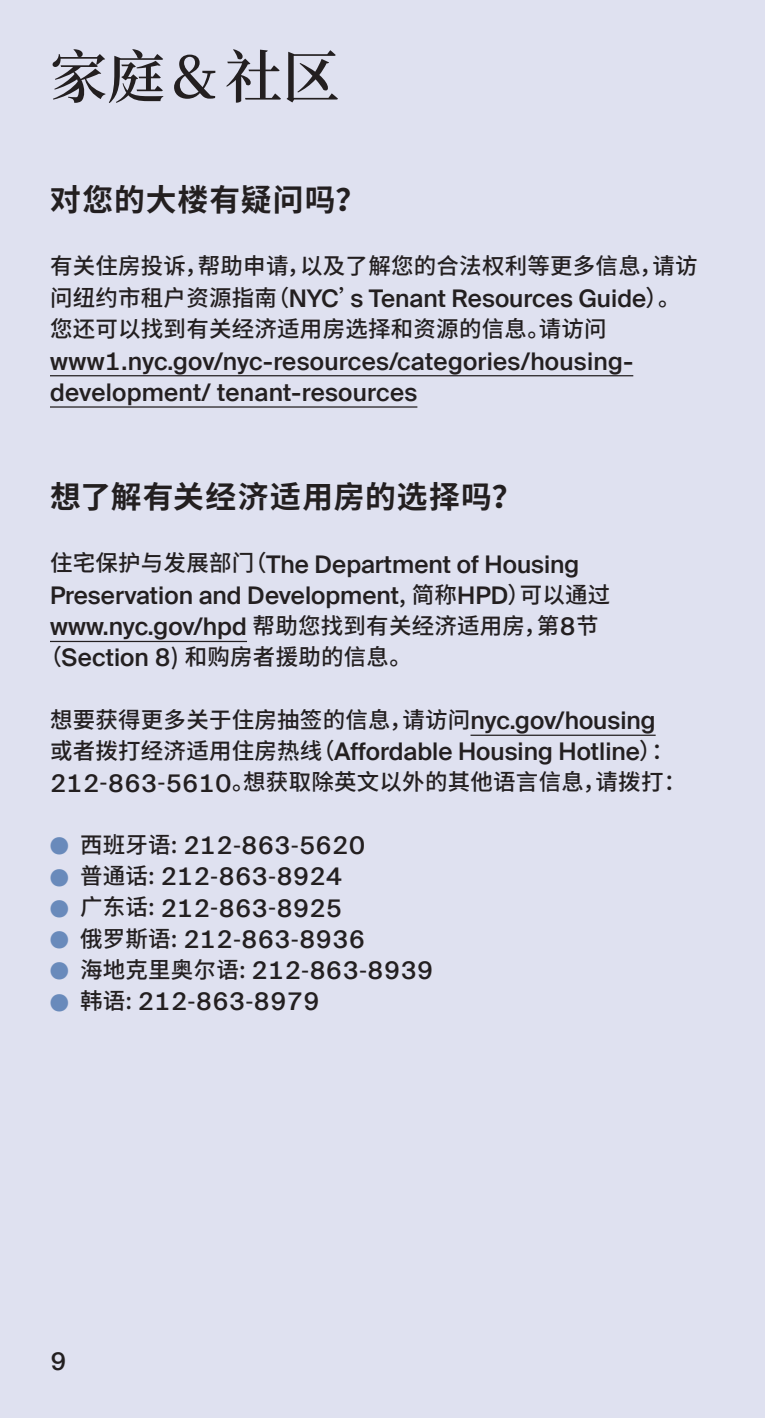
<style>
.page{position:relative;width:765px;height:1418px;background:#dfe1f0}
.page>*{position:absolute;margin:0;border:0;box-sizing:border-box;transform-origin:0 0}
.Title_CN_SC{font:600 57.5px "Noto Serif CJ Ksc";color:#231f20}
.Subtitle_CN_SC{font:700 30.75px "Noto Sans CJ Ksc";letter-spacing:.035em;color:#231f20}
.Text_9_75_CN_SC{font:500 24.5px/31.2px "Suisse Intl";color:#231f20}
.Text_9_75{font:500 24.5px/31.2px "Suisse Intl";letter-spacing:.01em;color:#231f20}
.Text_9_75_CN_SC-2{font:500 22.5px "Noto Sans CJ Ksc";letter-spacing:.01em;color:#231f20}
.s1{font-family:"Noto Sans CJ Ksc";font-size:22.5px}
.s2{font-family:"Suisse Intl";font-size:24.5px}
.s3{font-size:30.75px;color:#698abb}
.s4{font-family:"Suisse Intl";font-size:30.75px;color:#698abb}
</style>
<div class="page">
<hr style="left:50px;top:375px;width:583px;height:1px;background:#231f20">
<hr style="left:50px;top:406px;width:367px;height:1px;background:#231f20">
<hr style="left:50px;top:641px;width:197px;height:1px;background:#231f20">
<hr style="left:471px;top:734px;width:185px;height:2px;background:#231f20">
<p class="Title_CN_SC" style="left:50px;top:44px;width:292px">家庭 &amp; 社区</p>
<p class="Subtitle_CN_SC" style="left:50px;top:183px;width:318px">对您的大楼有疑问吗？</p>
<p class="Text_9_75_CN_SC-2" style="left:50px;top:253px;width:649px">有关住房投诉，帮助申请，以及了解您的合法权利等更多信息，请访</p>
<p class="Text_9_75_CN_SC" style="left:50px;top:283px;width:632px"><span class="s1">问纽约市租户资源指南（</span>NYC<span class="s1">’</span>s Tenant Resources Guide<span class="s1">）。</span></p>
<p class="Text_9_75_CN_SC-2" style="left:50px;top:316px;width:558px">您还可以找到有关经济适用房选择和资源的信息。请访问</p>
<p class="Text_9_75" style="left:50px;top:345px;width:585px">www1.nyc.gov/nyc-resources/categories/housing&shy;development/ tenant-resources</p>
<p class="Subtitle_CN_SC" style="left:50px;top:480px;width:474px">想了解有关经济适用房的选择吗？</p>
<p class="Text_9_75_CN_SC" style="left:50px;top:548px;width:562px"><span class="s1">住宅保护与发展部门（</span>The Department of Housing<br>Preservation and Development<span class="s1">, 简称</span>HPD<span class="s1">）可以通过</span>www.nyc.gov/hpd <span class="s1">帮助您找到有关经济适用房，第</span>8<span class="s1">节</span></p>
<p class="Text_9_75_CN_SC-2" style="left:40px;top:644px;width:374px">（<span class="s2">Section 8</span>) 和购房者援助的信息。</p>
<p class="Text_9_75_CN_SC-2" style="left:50px;top:707px;width:607px">想要获得更多关于住房抽签的信息，请访问<span class="s2">nyc.gov/housing</span></p>
<p class="Text_9_75_CN_SC" style="left:50px;top:736px;width:626px"><span class="s1">或者拨打经济适用住房热线（</span>Affordable Housing Hotline<span class="s1">）：</span></p>
<p class="Text_9_75_CN_SC-2" style="left:50px;top:769px;width:638px"><span class="s2">212</span>-<span class="s2">863</span>-<span class="s2">5610</span>。想获取除英文以外的其他语言信息，请拨打：</p>
<p class="Text_9_75_CN_SC" style="left:50px;top:830px;width:317px"><span class="s3">●</span> <span class="s1">西班牙语:</span> 212<span class="s1">-</span>863<span class="s1">-</span>5620</p>
<p class="Text_9_75_CN_SC" style="left:50px;top:861px;width:294px"><span class="s3">●</span> <span class="s1">普通话:</span> 212<span class="s1">-</span>863<span class="s1">-</span>8924</p>
<p class="Text_9_75_CN_SC" style="left:50px;top:892px;width:294px"><span class="s3">●</span> <span class="s1">广东话:</span> 212<span class="s1">-</span>863<span class="s1">-</span>8925</p>
<p class="Text_9_75_CN_SC" style="left:50px;top:923px;width:317px"><span class="s3">●</span> <span class="s1">俄罗斯语:</span> 212<span class="s1">-</span>863<span class="s1">-</span>8936</p>
<p class="Text_9_75_CN_SC-2" style="left:50px;top:957px;width:385px"><span class="s4">●</span> 海地克里奥尔语: <span class="s2">212</span>-<span class="s2">863</span>-<span class="s2">8939</span></p>
<p class="Text_9_75_CN_SC" style="left:50px;top:986px;width:271px"><span class="s3">●</span> <span class="s1">韩语:</span> 212<span class="s1">-</span>863<span class="s1">-</span>8979</p>
<p class="Text_9_75_CN_SC" style="left:50px;top:1345px;width:18px">9</p>
</div>
